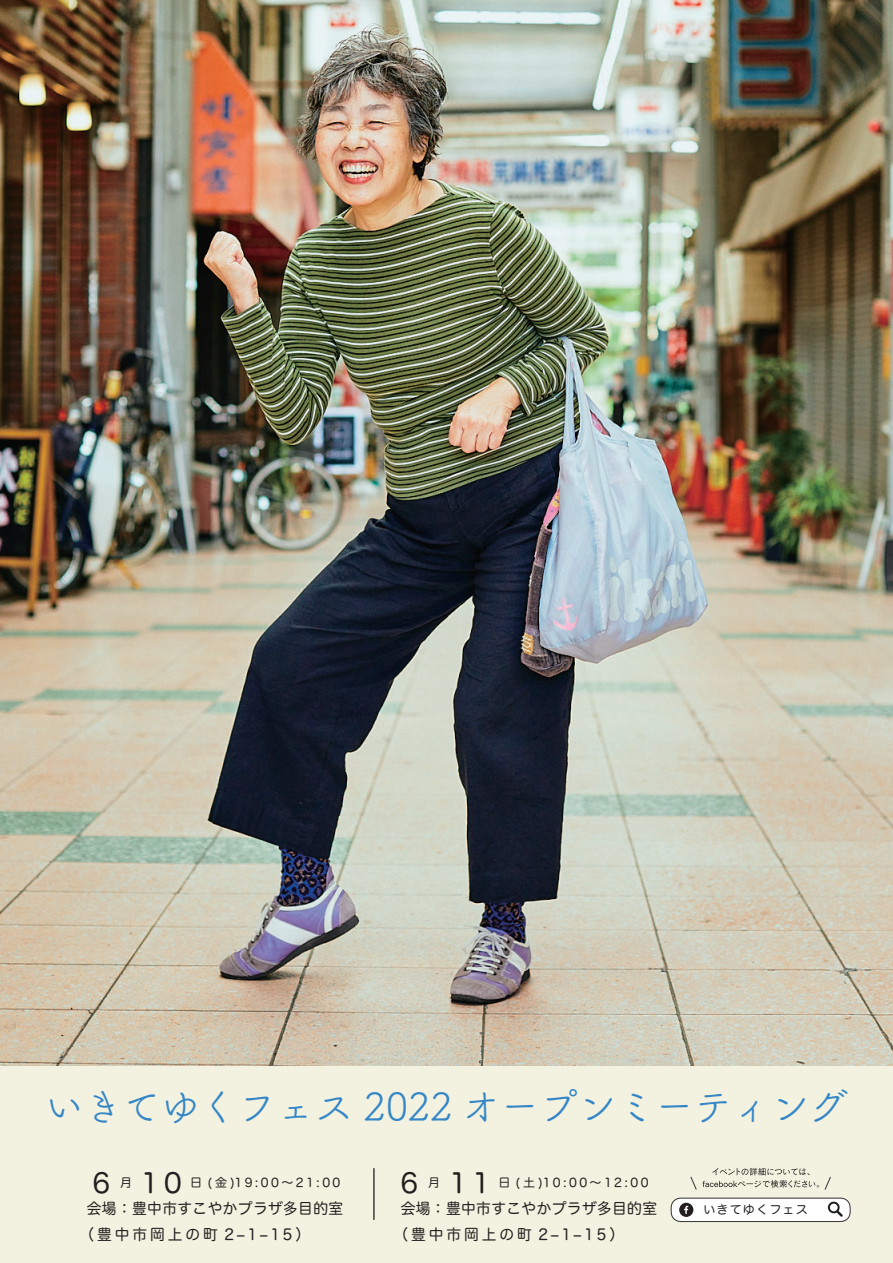
<style>
.page{position:relative;width:893px;height:1263px;background:#fff}
.page>*{position:absolute;margin:0;border:0;box-sizing:border-box;transform-origin:0 0}
.t1{font:39px "Tsuku B Rd Gothic";letter-spacing:-.01em;color:#3386c7}
.t2{font:27px "Hira Maru Pro W4";color:#231f20}
.t3{font:15px/26.2px "Hira Maru Pro W4";letter-spacing:.025em;color:#231f20}
.t4{font:12px "Hira Maru Pro W4";letter-spacing:.2em;color:#231f20}
.t5{font:12px "Hira Maru Pro W4";letter-spacing:.1em;color:#231f20}
</style>
<div class="page">
<img style="left:0;top:0;width:893px;height:1066px">
<div style="left:0;top:1066px;width:893px;height:197px;background:#f3f1df"></div>
<hr style="left:373px;top:1168px;width:2px;height:52px;background:#3e3e3f">
<svg style="left:670px;top:1197px;width:181px;height:25px;background:#e2e2e1"></svg>
<svg style="left:690px;top:1168px;width:141px;height:22px"></svg>
<h1 class="t1" style="left:45px;top:1077px;width:805px">いきてゆくフェス 2022 オープンミーティング</h1>
<h2 class="t2" style="left:88px;top:1159px;width:28px">６</h2>
<p class="t4" style="left:120px;top:1172px;width:13px">月</p>
<h2 class="t2" style="left:141px;top:1159px;width:42px">10</h2>
<p class="t4" style="left:190px;top:1172px;width:152px">日 (金)19:00～21:00</p>
<h2 class="t2" style="left:396px;top:1159px;width:28px">６</h2>
<p class="t4" style="left:428px;top:1172px;width:13px">月</p>
<h2 class="t2" style="left:449px;top:1159px;width:42px">11</h2>
<p class="t4" style="left:498px;top:1172px;width:152px">日 (土)10:00～12:00</p>
<p class="t3" style="left:79px;top:1194px;width:265px;text-indent:7px">会場：豊中市すこやかプラザ多目的室（豊中市岡上の町 2‒1‒15）</p>
<p class="t3" style="left:393px;top:1194px;width:265px;text-indent:7px">会場：豊中市すこやかプラザ多目的室（豊中市岡上の町 2‒1‒15）</p>
<p class="t5" style="left:703px;top:1199px;width:106px">いきてゆくフェス</p>
</div>
